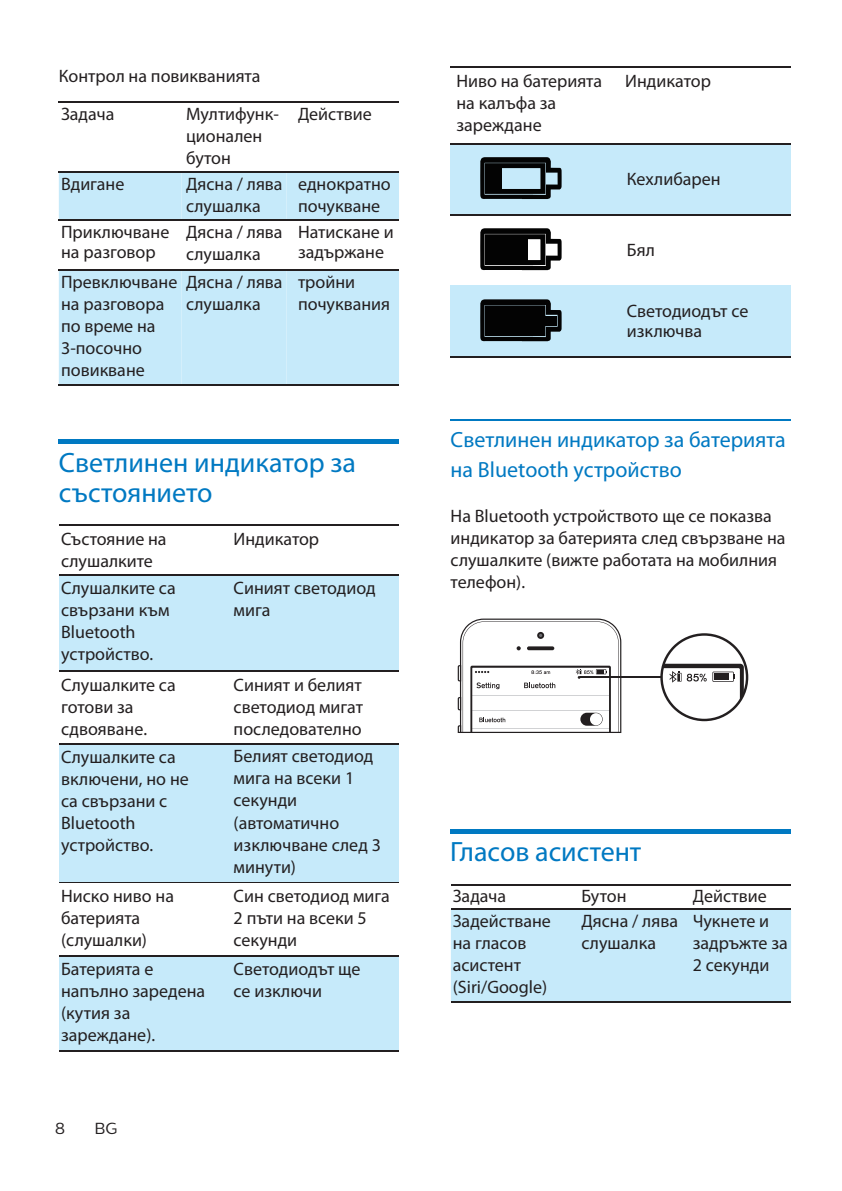
<style>
.page{position:relative;width:842px;height:1191px;background:#fff}
.page>*{position:absolute;margin:0;border:0;box-sizing:border-box;transform-origin:0 0}
.t1{font:28px/30px "Myriad Pro";color:#0079c2}
.t2{font:22px/30px "Myriad Pro";color:#0079c2}
.t3{font:18px/22px "Myriad Pro";color:#231f20}
.t4{font:16px "Centrale Sans";color:#231f20}
</style>
<div class="page">
<div style="left:59px;top:270px;width:340px;height:115px;background:#c6eafa"></div>
<hr style="left:59px;top:385px;width:132px;height:1px;background:#231f20">
<hr style="left:191px;top:385px;width:94px;height:1px;background:#231f20">
<hr style="left:285px;top:385px;width:114px;height:1px;background:#231f20">
<div style="left:59px;top:172px;width:340px;height:47px;background:#c6eafa"></div>
<hr style="left:59px;top:102px;width:132px;height:1px;background:#231f20">
<hr style="left:191px;top:102px;width:94px;height:1px;background:#231f20">
<hr style="left:285px;top:102px;width:114px;height:1px;background:#231f20">
<hr style="left:59px;top:171px;width:132px;height:1px;background:#231f20">
<hr style="left:191px;top:171px;width:94px;height:1px;background:#231f20">
<hr style="left:285px;top:171px;width:114px;height:1px;background:#231f20">
<hr style="left:59px;top:219px;width:132px;height:1px;background:#231f20">
<hr style="left:191px;top:219px;width:94px;height:1px;background:#231f20">
<hr style="left:285px;top:219px;width:114px;height:1px;background:#231f20">
<hr style="left:59px;top:269px;width:132px;height:1px;background:#231f20">
<hr style="left:191px;top:269px;width:94px;height:1px;background:#231f20">
<hr style="left:285px;top:269px;width:114px;height:1px;background:#231f20">
<div style="left:223px;top:955px;width:176px;height:95px;background:#c6eafa"></div>
<div style="left:59px;top:955px;width:164px;height:95px;background:#c6eafa"></div>
<hr style="left:59px;top:439px;width:340px;height:4px;background:#0079c2">
<div style="left:223px;top:743px;width:176px;height:139px;background:#c6eafa"></div>
<div style="left:59px;top:743px;width:164px;height:139px;background:#c6eafa"></div>
<div style="left:223px;top:575px;width:176px;height:96px;background:#c6eafa"></div>
<div style="left:59px;top:575px;width:164px;height:96px;background:#c6eafa"></div>
<hr style="left:59px;top:525px;width:164px;height:1px;background:#231f20">
<hr style="left:223px;top:525px;width:176px;height:1px;background:#231f20">
<hr style="left:59px;top:574px;width:164px;height:1px;background:#231f20">
<hr style="left:223px;top:574px;width:176px;height:1px;background:#231f20">
<hr style="left:59px;top:671px;width:164px;height:1px;background:#231f20">
<hr style="left:223px;top:671px;width:176px;height:1px;background:#231f20">
<hr style="left:59px;top:743px;width:164px;height:1px;background:#231f20">
<hr style="left:223px;top:743px;width:176px;height:1px;background:#231f20">
<hr style="left:59px;top:882px;width:164px;height:1px;background:#231f20">
<hr style="left:223px;top:882px;width:176px;height:1px;background:#231f20">
<hr style="left:59px;top:955px;width:164px;height:1px;background:#231f20">
<hr style="left:223px;top:955px;width:176px;height:1px;background:#231f20">
<hr style="left:59px;top:1050px;width:164px;height:1px;background:#231f20">
<hr style="left:223px;top:1050px;width:176px;height:1px;background:#231f20">
<hr style="left:450px;top:829px;width:341px;height:4px;background:#0079c2">
<hr style="left:450px;top:419px;width:341px;height:1px;background:#0079c2">
<svg style="left:660px;top:633px;width:88px;height:88px"></svg>
<svg style="left:458px;top:618px;width:163px;height:115px"></svg>
<hr style="left:580px;top:677px;width:81px;height:1px;background:#231f20">
<div style="left:451px;top:910px;width:340px;height:91px;background:#c6eafa"></div>
<hr style="left:451px;top:884px;width:133px;height:1px;background:#231f20">
<hr style="left:584px;top:884px;width:98px;height:1px;background:#231f20">
<hr style="left:682px;top:884px;width:109px;height:1px;background:#231f20">
<hr style="left:451px;top:909px;width:133px;height:1px;background:#231f20">
<hr style="left:584px;top:909px;width:98px;height:1px;background:#231f20">
<hr style="left:682px;top:909px;width:109px;height:1px;background:#231f20">
<hr style="left:451px;top:1001px;width:133px;height:1px;background:#231f20">
<hr style="left:584px;top:1001px;width:98px;height:1px;background:#231f20">
<hr style="left:682px;top:1001px;width:109px;height:1px;background:#231f20">
<hr style="left:450px;top:67px;width:165px;height:1px;background:#231f20">
<hr style="left:615px;top:67px;width:176px;height:1px;background:#231f20">
<div style="left:615px;top:144px;width:176px;height:71px;background:#c6eafa"></div>
<div style="left:450px;top:144px;width:165px;height:71px;background:#c6eafa"></div>
<hr style="left:450px;top:143px;width:165px;height:1px;background:#231f20">
<hr style="left:615px;top:143px;width:176px;height:1px;background:#231f20">
<hr style="left:450px;top:214px;width:165px;height:1px;background:#231f20">
<hr style="left:615px;top:214px;width:176px;height:1px;background:#231f20">
<svg style="left:480px;top:228px;width:82px;height:43px"></svg>
<div style="left:487px;top:237px;width:41px;height:25px;background:#030303"></div>
<div style="left:485px;top:234px;width:60px;height:31px;border:5px solid #030303"></div>
<hr style="left:450px;top:285px;width:165px;height:1px;background:#231f20">
<hr style="left:615px;top:285px;width:176px;height:1px;background:#231f20">
<div style="left:615px;top:286px;width:176px;height:71px;background:#c6eafa"></div>
<div style="left:450px;top:286px;width:165px;height:71px;background:#c6eafa"></div>
<hr style="left:450px;top:356px;width:165px;height:1px;background:#231f20">
<hr style="left:615px;top:356px;width:176px;height:1px;background:#231f20">
<svg style="left:480px;top:299px;width:82px;height:43px"></svg>
<div style="left:485px;top:305px;width:60px;height:31px;background:#030303"></div>
<div style="left:543px;top:316px;width:13px;height:10px;background:#030303"></div>
<svg style="left:480px;top:157px;width:82px;height:42px"></svg>
<div style="left:487px;top:166px;width:15px;height:25px;background:#030303"></div>
<div style="left:485px;top:163px;width:60px;height:31px;border:5px solid #030303"></div>
<p class="t3" style="left:59px;top:64px;width:203px">Контрол на повикванията</p>
<p class="t3" style="left:61px;top:102px;width:55px">Задача</p>
<p class="t3" style="left:186px;top:102px;width:94px">Мултифунк&shy;ционален бутон</p>
<p class="t3" style="left:298px;top:102px;width:75px">Действие</p>
<p class="t3" style="left:186px;top:173px;width:98px">Дясна / лява слушалка</p>
<p class="t3" style="left:298px;top:173px;width:94px">еднократно почукване</p>
<p class="t3" style="left:61px;top:173px;width:65px">Вдигане</p>
<p class="t3" style="left:61px;top:222px;width:110px;line-height:20px">Приключване на разговор</p>
<p class="t3" style="left:186px;top:221px;width:98px">Дясна / лява слушалка</p>
<p class="t3" style="left:298px;top:222px;width:97px;line-height:20px">Натискане и задържане</p>
<p class="t3" style="left:61px;top:271px;width:118px">Превключване на разговора по време на<br>3-посочно повикване</p>
<p class="t3" style="left:186px;top:271px;width:98px">Дясна / лява слушалка</p>
<p class="t3" style="left:298px;top:271px;width:94px">тройни почуквания</p>
<h1 class="t1" style="left:59px;top:447px;width:299px">Светлинен индикатор за състоянието</h1>
<p class="t3" style="left:61px;top:527px;width:107px">Състояние на слушалките</p>
<p class="t3" style="left:233px;top:527px;width:87px">Индикатор</p>
<p class="t3" style="left:234px;top:577px;width:143px">Синият светодиод мига</p>
<p class="t3" style="left:61px;top:577px;width:116px">Слушалките са свързани към<br>Bluetooth устройство.</p>
<p class="t3" style="left:61px;top:673px;width:116px">Слушалките са готови за сдвояване.</p>
<p class="t3" style="left:61px;top:745px;width:129px">Слушалките са включени, но не са свързани с<br>Bluetooth устройство.</p>
<p class="t3" style="left:61px;top:884px;width:114px">Ниско ниво на батерията (слушалки)</p>
<p class="t3" style="left:234px;top:884px;width:158px">Син светодиод мига<br>2 пъти на всеки 5 секунди</p>
<p class="t3" style="left:234px;top:673px;width:131px;text-align:justify">Синият и белият светодиод мигат последователно</p>
<p class="t3" style="left:234px;top:745px;width:149px">Белият светодиод мига на всеки 1 секунди (автоматично изключване след 3 минути)</p>
<p class="t3" style="left:61px;top:957px;width:146px">Батерията е напълно заредена (кутия за зареждане).</p>
<p class="t3" style="left:234px;top:957px;width:128px">Светодиодът ще се изключи</p>
<p class="t4" style="left:55px;top:1119px;width:11px">8</p>
<p class="t4" style="left:95px;top:1119px;width:24px">BG</p>
<p class="t3" style="left:456px;top:69px;width:147px">Ниво на батерията на калъфа за зареждане</p>
<p class="t3" style="left:625px;top:69px;width:87px">Индикатор</p>
<p class="t3" style="left:627px;top:168px;width:95px">Кехлибарен</p>
<p class="t3" style="left:627px;top:238px;width:29px">Бял</p>
<p class="t3" style="left:627px;top:300px;width:123px;line-height:20px">Светодиодът се изключва</p>
<p class="t2" style="left:451px;top:424px;width:337px">Светлинен индикатор за батерията на Bluetooth устройство</p>
<p class="t3" style="left:451px;top:505px;width:336px">На Bluetooth устройството ще се показва индикатор за батерията след свързване на слушалките (вижте работата на мобилния телефон).</p>
<h1 class="t1" style="left:450px;top:836px;width:193px">Гласов асистент</h1>
<p class="t3" style="left:453px;top:884px;width:55px">Задача</p>
<p class="t3" style="left:581px;top:884px;width:47px">Бутон</p>
<p class="t3" style="left:693px;top:884px;width:75px">Действие</p>
<p class="t3" style="left:581px;top:910px;width:98px">Дясна / лява слушалка</p>
<p class="t3" style="left:453px;top:910px;width:100px">Задействане на гласов асистент (Siri/Google)</p>
<p class="t3" style="left:693px;top:910px;width:97px">Чукнете и задръжте за<br>2 секунди</p>
</div>
